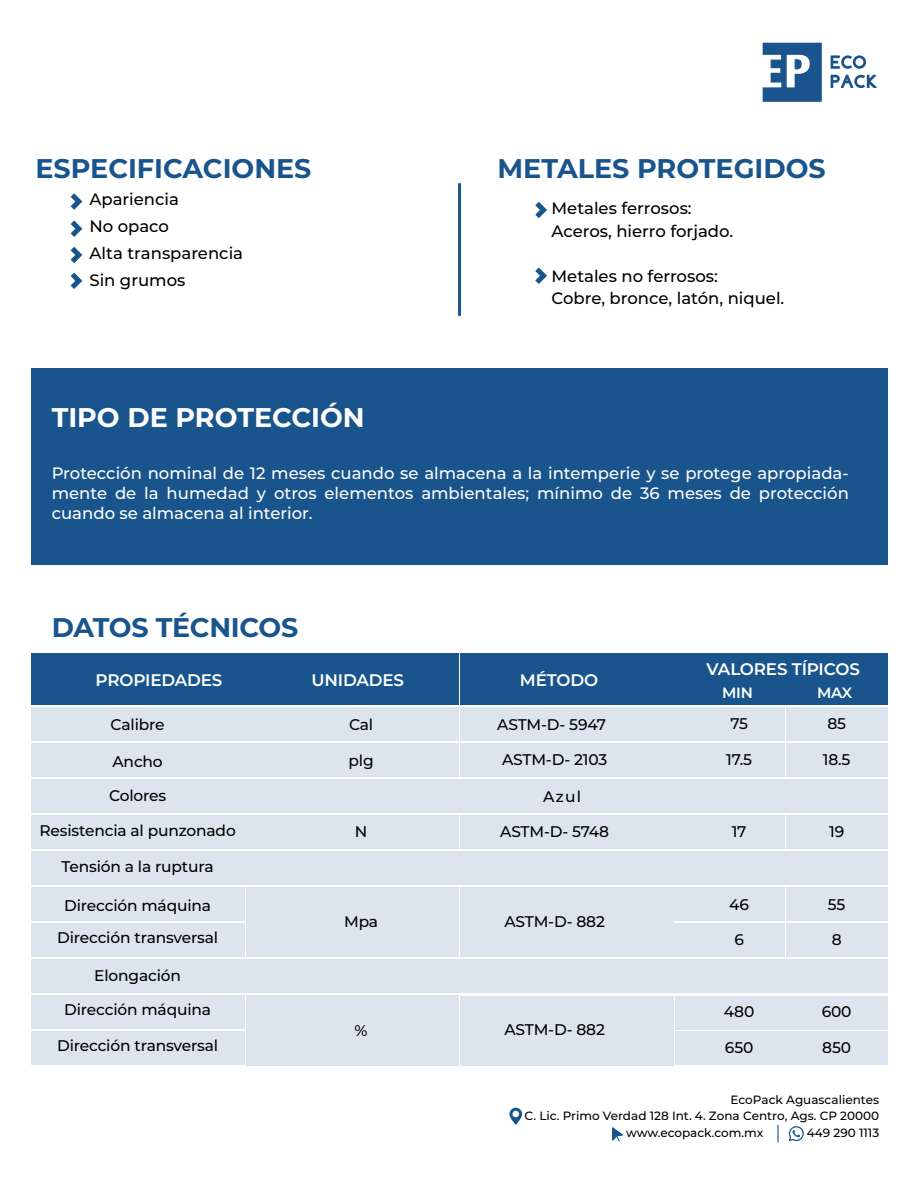
<style>
.page{position:relative;width:918px;height:1188px;background:#fff}
.page>*{position:absolute;margin:0;border:0;box-sizing:border-box;transform-origin:0 0}
.t1{font:700 27px "Montserrat";color:#19558c}
.t2{font:700 27px "Montserrat";color:#fff}
.t3{font:600 16.8px "Montserrat";letter-spacing:-.01em;color:#fff}
.t4{font:500 16.5px/19.8px "Montserrat";color:#fff;text-align:justify}
.t5{font:500 16.5px/27px "Montserrat";color:#000}
.t6{font:500 15.45px/32.1px "Montserrat";letter-spacing:-.01em;color:#000;text-align:center}
.t7{font:600 15px "Montserrat";letter-spacing:-.01em;color:#fff}
.t8{font:500 12px/17px "Montserrat";color:#000}
</style>
<div class="page">
<div style="left:31px;top:707px;width:213px;height:34px;background:#dce5ed"></div>
<div style="left:31px;top:743px;width:213px;height:34px;background:#dce5ed"></div>
<div style="left:31px;top:779px;width:213px;height:34px;background:#dce5ed"></div>
<div style="left:31px;top:815px;width:213px;height:34px;background:#dce5ed"></div>
<div style="left:31px;top:851px;width:213px;height:34px;background:#dce5ed"></div>
<div style="left:31px;top:887px;width:213px;height:34px;background:#dce5ed"></div>
<div style="left:31px;top:923px;width:213px;height:34px;background:#dce5ed"></div>
<div style="left:31px;top:959px;width:213px;height:34px;background:#dce5ed"></div>
<div style="left:31px;top:995px;width:213px;height:34px;background:#dce5ed"></div>
<div style="left:31px;top:1031px;width:213px;height:34px;background:#dce5ed"></div>
<div style="left:460px;top:887px;width:213px;height:70px;background:#dce5ed"></div>
<hr style="left:458px;top:183px;width:3px;height:133px;background:#19558c">
<svg style="left:535px;top:202px;width:12px;height:16px"></svg>
<svg style="left:535px;top:267px;width:12px;height:17px"></svg>
<svg style="left:71px;top:193px;width:11px;height:17px"></svg>
<svg style="left:71px;top:220px;width:11px;height:17px"></svg>
<svg style="left:71px;top:247px;width:11px;height:16px"></svg>
<svg style="left:71px;top:273px;width:11px;height:16px"></svg>
<div style="left:31px;top:368px;width:857px;height:197px;background:#19558c"></div>
<div style="left:31px;top:653px;width:213px;height:52px;background:#19558c"></div>
<div style="left:246px;top:653px;width:213px;height:52px;background:#19558c"></div>
<div style="left:460px;top:653px;width:213px;height:52px;background:#19558c"></div>
<div style="left:675px;top:653px;width:213px;height:52px;background:#19558c"></div>
<div style="left:246px;top:707px;width:213px;height:34px;background:#dce5ed"></div>
<div style="left:460px;top:707px;width:213px;height:34px;background:#dce5ed"></div>
<div style="left:246px;top:743px;width:213px;height:34px;background:#dce5ed"></div>
<div style="left:460px;top:743px;width:213px;height:34px;background:#dce5ed"></div>
<div style="left:675px;top:743px;width:110px;height:34px;background:#dce5ed"></div>
<div style="left:246px;top:779px;width:642px;height:34px;background:#dce5ed"></div>
<div style="left:460px;top:815px;width:213px;height:34px;background:#dce5ed"></div>
<div style="left:247px;top:887px;width:212px;height:70px;background:#dce5ed"></div>
<div style="left:246px;top:959px;width:642px;height:34px;background:#dce5ed"></div>
<div style="left:247px;top:995px;width:212px;height:70px;background:#dce5ed"></div>
<div style="left:460px;top:996px;width:213px;height:69px;background:#dce5ed"></div>
<div style="left:246px;top:815px;width:213px;height:34px;background:#dce5ed"></div>
<div style="left:246px;top:851px;width:642px;height:34px;background:#dce5ed"></div>
<div style="left:787px;top:743px;width:101px;height:34px;background:#dce5ed"></div>
<div style="left:675px;top:815px;width:110px;height:34px;background:#dce5ed"></div>
<div style="left:787px;top:815px;width:101px;height:34px;background:#dce5ed"></div>
<div style="left:675px;top:887px;width:110px;height:34px;background:#dce5ed"></div>
<div style="left:787px;top:887px;width:101px;height:34px;background:#dce5ed"></div>
<div style="left:675px;top:923px;width:110px;height:34px;background:#dce5ed"></div>
<div style="left:787px;top:923px;width:101px;height:34px;background:#dce5ed"></div>
<div style="left:675px;top:996px;width:111px;height:34px;background:#dce5ed"></div>
<div style="left:787px;top:996px;width:101px;height:34px;background:#dce5ed"></div>
<div style="left:675px;top:1031px;width:111px;height:34px;background:#dce5ed"></div>
<div style="left:787px;top:1031px;width:101px;height:34px;background:#dce5ed"></div>
<svg style="left:831px;top:55px;width:35px;height:14px"></svg>
<svg style="left:831px;top:75px;width:46px;height:13px"></svg>
<svg style="left:763px;top:43px;width:59px;height:59px"></svg>
<svg style="left:509px;top:1108px;width:13px;height:17px"></svg>
<svg style="left:612px;top:1127px;width:11px;height:14px"></svg>
<svg style="left:789px;top:1126px;width:15px;height:15px"></svg>
<svg style="left:777px;top:1125px;width:2px;height:18px"></svg>
<div style="left:675px;top:707px;width:110px;height:34px;background:#dce5ed"></div>
<div style="left:787px;top:707px;width:101px;height:34px;background:#dce5ed"></div>
<h1 class="t1" style="left:35px;top:149px;width:278px">ESPECIFICACIONES</h1>
<p class="t5" style="left:89px;top:185px;width:155px">Apariencia<br>No opaco<br>Alta transparencia<br>Sin grumos</p>
<h1 class="t1" style="left:497px;top:149px;width:330px">METALES PROTEGIDOS</h1>
<p class="t5" style="left:551px;top:196px;width:183px;line-height:22.5px">Metales ferrosos:<br>Aceros, hierro forjado.</p>
<p class="t5" style="left:551px;top:264px;width:234px;line-height:22.5px">Metales no ferrosos:<br>Cobre, bronce, latón, niquel.</p>
<h1 class="t2" style="left:52px;top:398px;width:315px">TIPO DE PROTECCIÓN</h1>
<p class="t4" style="left:52px;top:463px;width:799px">Protección nominal de 12 meses cuando se almacena a la intemperie y se protege apropiada&shy;mente de la humedad y otros elementos ambientales; mínimo de 36 meses de protección cuando se almacena al interior.</p>
<h1 class="t1" style="left:52px;top:608px;width:248px">DATOS TÉCNICOS</h1>
<p class="t3" style="left:96px;top:668px;width:128px">PROPIEDADES</p>
<p class="t3" style="left:312px;top:668px;width:94px">UNIDADES</p>
<p class="t3" style="left:520px;top:669px;width:80px">MÉTODO</p>
<p class="t6" style="left:111px;top:708px;width:56px">Calibre</p>
<p class="t6" style="left:113px;top:744px;width:52px">Ancho</p>
<p class="t6" style="left:109px;top:779px;width:59px">Colores</p>
<p class="t6" style="left:39px;top:814px;width:198px">Resistencia al punzonado</p>
<p class="t6" style="left:62px;top:849px;width:154px">Tensión a la ruptura</p>
<p class="t6" style="left:57px;top:889px;width:162px">Dirección máquina<br>Dirección transversal</p>
<p class="t6" style="left:64px;top:958px;width:148px;line-height:33.5px">Elongación<br>Dirección máquina</p>
<p class="t6" style="left:57px;top:1029px;width:162px">Dirección transversal</p>
<p class="t6" style="left:349px;top:708px;width:26px">Cal</p>
<p class="t6" style="left:349px;top:744px;width:27px">plg</p>
<p class="t6" style="left:355px;top:815px;width:14px">N</p>
<p class="t6" style="left:344px;top:905px;width:36px">Mpa</p>
<p class="t6" style="left:355px;top:1014px;width:15px">%</p>
<p class="t6" style="left:497px;top:708px;width:110px">ASTM-D- 5947</p>
<p class="t6" style="left:502px;top:743px;width:107px">ASTM-D- 2103</p>
<p class="t6" style="left:543px;top:780px;width:40px">Azul</p>
<p class="t6" style="left:500px;top:815px;width:110px">ASTM-D- 5748</p>
<p class="t6" style="left:504px;top:905px;width:102px">ASTM-D- 882</p>
<p class="t6" style="left:504px;top:1013px;width:102px">ASTM-D- 882</p>
<p class="t3" style="left:707px;top:658px;width:155px">VALORES TÍPICOS</p>
<p class="t7" style="left:722px;top:682px;width:32px">MIN</p>
<p class="t7" style="left:817px;top:682px;width:37px">MAX</p>
<p class="t6" style="left:730px;top:707px;width:19px">75</p>
<p class="t6" style="left:827px;top:707px;width:20px">85</p>
<p class="t6" style="left:726px;top:743px;width:28px">17.5</p>
<p class="t6" style="left:823px;top:743px;width:29px">18.5</p>
<p class="t6" style="left:732px;top:815px;width:16px">17</p>
<p class="t6" style="left:829px;top:815px;width:17px">19</p>
<p class="t6" style="left:729px;top:888px;width:21px">46</p>
<p class="t6" style="left:828px;top:888px;width:19px">55</p>
<p class="t6" style="left:734px;top:923px;width:11px">6</p>
<p class="t6" style="left:832px;top:923px;width:11px">8</p>
<p class="t6" style="left:724px;top:995px;width:32px">480</p>
<p class="t6" style="left:822px;top:995px;width:31px">600</p>
<p class="t6" style="left:725px;top:1031px;width:30px">650</p>
<p class="t6" style="left:822px;top:1031px;width:30px">850</p>
<p class="t8" style="left:730px;top:1091px;width:150px">EcoPack Aguascalientes</p>
<p class="t8" style="left:626px;top:1107px;width:255px;text-indent:-101px">C. Lic. Primo Verdad 128 Int. 4. Zona Centro, Ags. CP 20000 www.ecopack.com.mx</p>
<p class="t8" style="left:807px;top:1124px;width:74px">449 290 1113</p>
</div>
